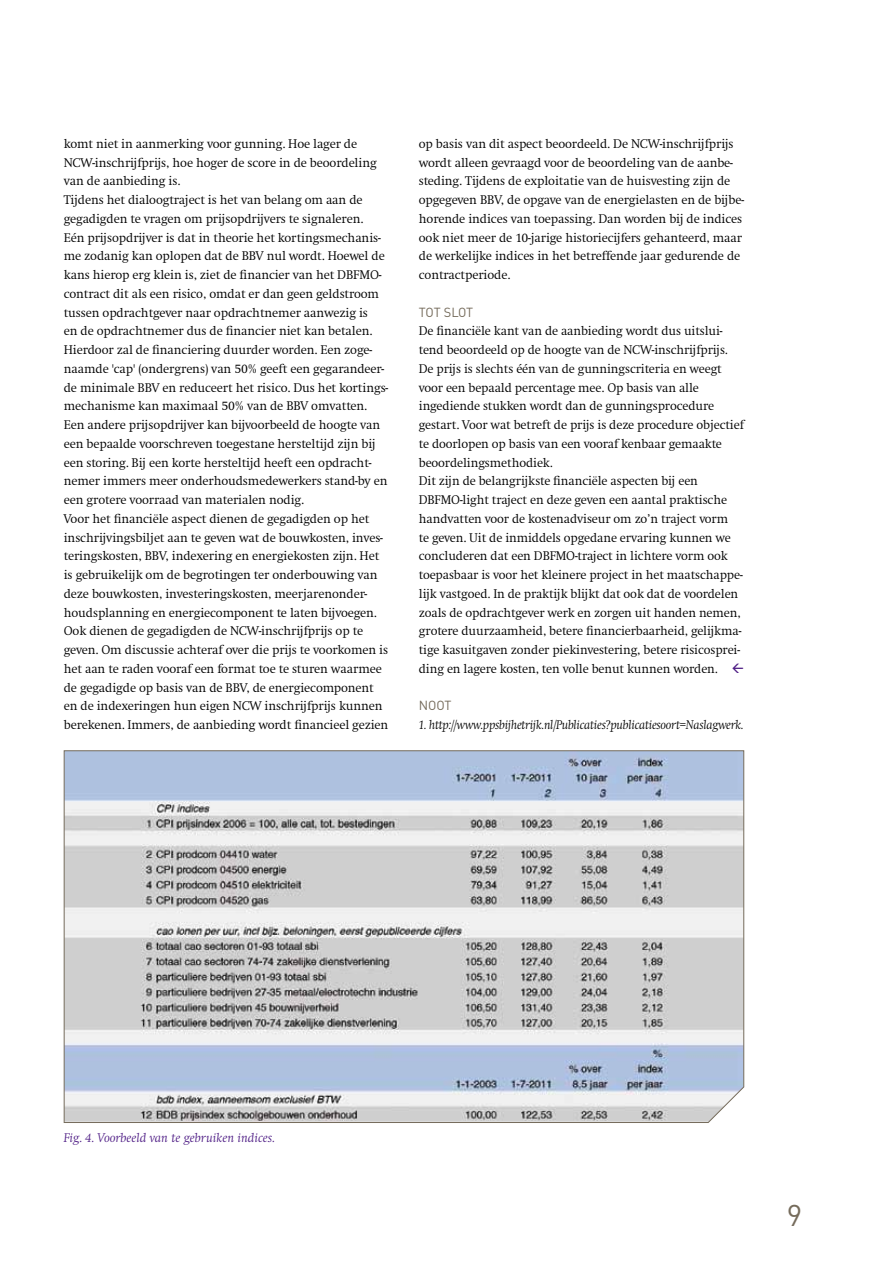
<style>
.page{position:relative;width:893px;height:1263px;background:#fff}
.page>*{position:absolute;margin:0;border:0;box-sizing:border-box;transform-origin:0 0}
.t1{font:29.7px "DIN";color:#756b5b}
.t2{font:300 13.05px/18.8px "Swift";letter-spacing:-.01em;color:#000}
.t3{font:italic 300 13.05px "Swift";letter-spacing:-.015em;color:#000;scale:.96 1}
.t4{font:italic 300 13.05px "Swift";color:#4d1b84}
.t5{font:13.05px "DIN";letter-spacing:-.02em;color:#756b5b}
</style>
<div class="page">
<svg style="left:63px;top:750px;width:681px;height:373px"></svg>
<p class="t2" style="left:64px;top:134px;width:326px">komt niet in aanmerking voor gunning. Hoe lager de NCW-inschrijfprijs, hoe hoger de score in de beoordeling van de aanbieding is.<br>Tijdens het dialoogtraject is het van belang om aan de gegadigden te vragen om prijsopdrijvers te signaleren.<br>Eén prijsopdrijver is dat in theorie het kortingsmechanis&shy;me zodanig kan oplopen dat de BBV nul wordt. Hoewel de kans hierop erg klein is, ziet de financier van het DBFMO&shy;contract dit als een risico, omdat er dan geen geldstroom tussen opdrachtgever naar opdrachtnemer aanwezig is<br>en de opdrachtnemer dus de financier niet kan betalen.<br>Hierdoor zal de financiering duurder worden. Een zoge&shy;naamde 'cap' (ondergrens) van 50% geeft een gegarandeer&shy;de minimale BBV en reduceert het risico. Dus het kortings&shy;mechanisme kan maximaal 50% van de BBV omvatten.<br>Een andere prijsopdrijver kan bijvoorbeeld de hoogte van een bepaalde voorschreven toegestane hersteltijd zijn bij een storing. Bij een korte hersteltijd heeft een opdracht&shy;nemer immers meer onderhoudsmedewerkers stand-by en een grotere voorraad van materialen nodig.<br>Voor het financiële aspect dienen de gegadigden op het inschrijvingsbiljet aan te geven wat de bouwkosten, inves&shy;teringskosten, BBV, indexering en energiekosten zijn. Het is gebruikelijk om de begrotingen ter onderbouwing van deze bouwkosten, investeringskosten, meerjarenonder&shy;houdsplanning en energiecomponent te laten bijvoegen.<br>Ook dienen de gegadigden de NCW-inschrijfprijs op te geven. Om discussie achteraf over die prijs te voorkomen is het aan te raden vooraf een format toe te sturen waarmee de gegadigde op basis van de BBV, de energiecomponent en de indexeringen hun eigen NCW inschrijfprijs kunnen berekenen. Immers, de aanbieding wordt financieel gezien</p>
<p class="t2" style="left:419px;top:134px;width:327px">op basis van dit aspect beoordeeld. De NCW-inschrijfprijs wordt alleen gevraagd voor de beoordeling van de aanbe&shy;steding. Tijdens de exploitatie van de huisvesting zijn de opgegeven BBV, de opgave van de energielasten en de bijbe&shy;horende indices van toepassing. Dan worden bij de indices ook niet meer de 10-jarige historiecijfers gehanteerd, maar de werkelijke indices in het betreffende jaar gedurende de contractperiode.</p>
<p class="t5" style="left:419px;top:304px;width:56px">TOT SLOT</p>
<p class="t2" style="left:419px;top:322px;width:327px">De financiële kant van de aanbieding wordt dus uitslui&shy;tend beoordeeld op de hoogte van de NCW-inschrijfprijs.<br>De prijs is slechts één van de gunningscriteria en weegt voor een bepaald percentage mee. Op basis van alle ingediende stukken wordt dan de gunningsprocedure gestart. Voor wat betreft de prijs is deze procedure objectief te doorlopen op basis van een vooraf kenbaar gemaakte beoordelingsmethodiek.<br>Dit zijn de belangrijkste financiële aspecten bij een DBFMO-light traject en deze geven een aantal praktische handvatten voor de kostenadviseur om zo’n traject vorm<br>te geven. Uit de inmiddels opgedane ervaring kunnen we concluderen dat een DBFMO-traject in lichtere vorm ook toepasbaar is voor het kleinere project in het maatschappe&shy;lijk vastgoed. In de praktijk blijkt dat ook dat de voordelen zoals de opdrachtgever werk en zorgen uit handen nemen, grotere duurzaamheid, betere financierbaarheid, gelijkma&shy;tige kasuitgaven zonder piekinvestering, betere risicosprei&shy;ding en lagere kosten, ten volle benut kunnen worden.</p>
<p class="t5" style="left:419px;top:697px;width:18px">Noot</p>
<p class="t3" style="left:419px;top:718px;width:340px">1. http://www.ppsbijhetrijk.nl/Publicaties?publicatiesoort=Naslagwerk.</p>
<p class="t4" style="left:64px;top:1130px;width:213px">Fig. 4. Voorbeeld van te gebruiken indices.</p>
<h1 class="t1" style="left:787px;top:1197px;width:17px">9</h1>
</div>
